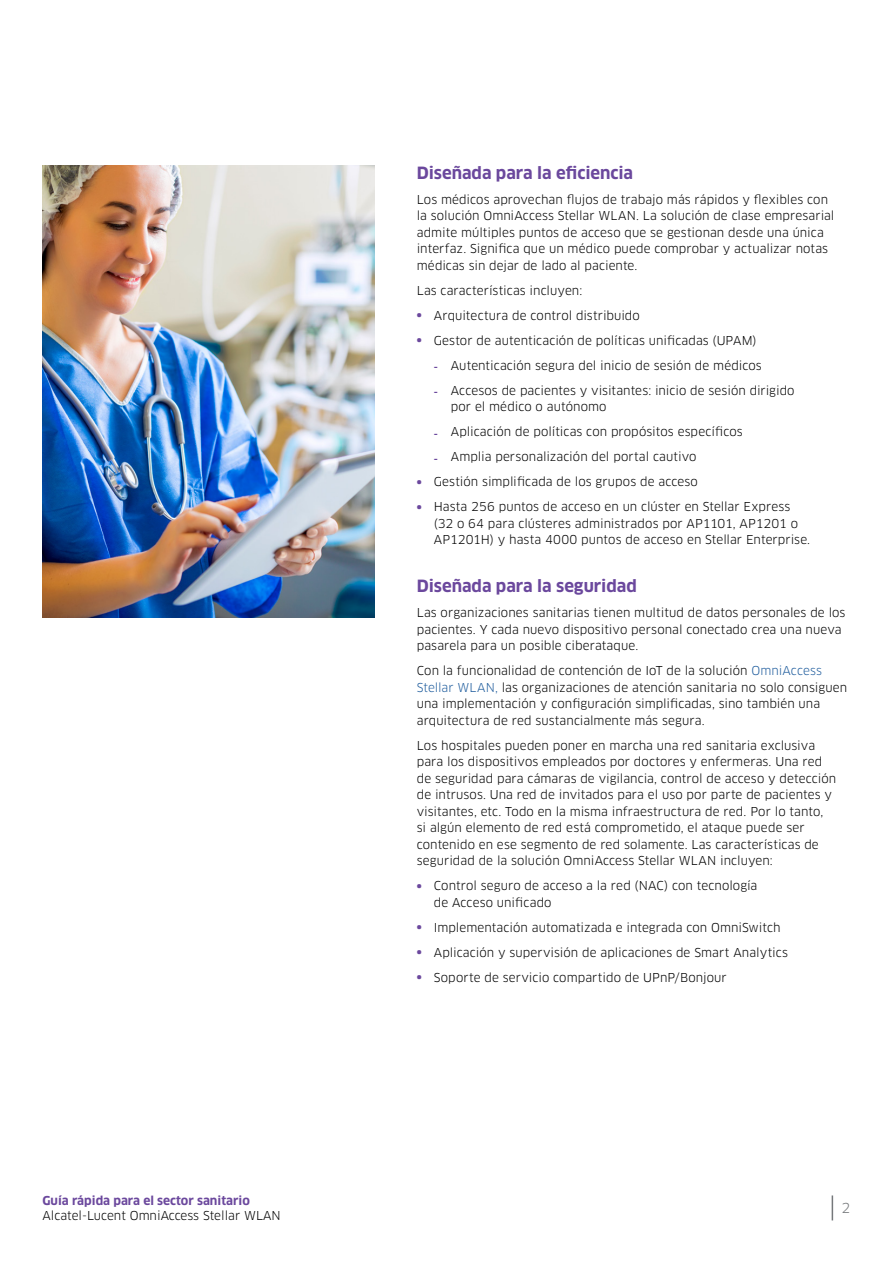
<style>
.page{position:relative;width:893px;height:1263px;background:#fff}
.page>*{position:absolute;margin:0;border:0;box-sizing:border-box;transform-origin:0 0}
.t1{font:700 16.5px "Clan OT";letter-spacing:-.005em;color:#6b489d}
.t2{font:13.5px "Clan OT";color:#75787b}
.t3{font:12px/16.5px "Clan OT";letter-spacing:.005em;color:#000}
.t4{font:700 12px "Clan OT";color:#6b489d}
.s1{font-weight:900;color:#6b489d}
.s2{color:#215e9e}
</style>
<div class="page">
<svg style="left:832px;top:1195px;width:1px;height:25px"></svg>
<img style="left:43px;top:166px;width:331px;height:451px">
<p class="t4" style="left:43px;top:1193px;width:209px">Guía rápida para el sector sanitario</p>
<p class="t3" style="left:43px;top:1207px;width:240px">Alcatel-Lucent OmniAccess Stellar WLAN</p>
<h1 class="t1" style="left:417px;top:163px;width:218px">Diseñada para la eficiencia</h1>
<p class="t3" style="left:417px;top:191px;width:419px">Los médicos aprovechan flujos de trabajo más rápidos y flexibles con la solución OmniAccess Stellar WLAN. La solución de clase empresarial admite múltiples puntos de acceso que se gestionan desde una única interfaz. Significa que un médico puede comprobar y actualizar notas médicas sin dejar de lado al paciente.</p>
<p class="t3" style="left:417px;top:282px;width:167px">Las características incluyen:</p>
<p class="t3" style="left:417px;top:307px;width:225px"><span class="s1">•</span> Arquitectura de control distribuido</p>
<p class="t3" style="left:417px;top:332px;width:341px"><span class="s1">•</span> Gestor de autenticación de políticas unificadas (UPAM)</p>
<p class="t3" style="left:434px;top:357px;width:329px"><sub>-</sub> Autenticación segura del inicio de sesión de médicos</p>
<p class="t3" style="left:451px;top:382px;width:345px;text-indent:-17px"><sub>-</sub> Accesos de pacientes y visitantes: inicio de sesión dirigido por el médico o autónomo</p>
<p class="t3" style="left:434px;top:424px;width:310px"><sub>-</sub> Aplicación de políticas con propósitos específicos</p>
<p class="t3" style="left:434px;top:449px;width:264px"><sub>-</sub> Amplia personalización del portal cautivo</p>
<p class="t3" style="left:417px;top:474px;width:283px"><span class="s1">•</span> Gestión simplificada de los grupos de acceso</p>
<p class="t3" style="left:434px;top:499px;width:378px;text-indent:-17px"><span class="s1">•</span> Hasta 256 puntos de acceso en un clúster en Stellar Express (32 o 64 para clústeres administrados por AP1101, AP1201 o<br>AP1201H) y hasta 4000 puntos de acceso en Stellar Enterprise.</p>
<h1 class="t1" style="left:417px;top:576px;width:222px">Diseñada para la seguridad</h1>
<p class="t3" style="left:417px;top:604px;width:430px">Las organizaciones sanitarias tienen multitud de datos personales de los pacientes. Y cada nuevo dispositivo personal conectado crea una nueva pasarela para un posible ciberataque.</p>
<p class="t3" style="left:417px;top:662px;width:432px">Con la funcionalidad de contención de IoT de la solución <span class="s2">OmniAccess Stellar WLAN,</span> las organizaciones de atención sanitaria no solo consiguen una implementación y configuración simplificadas, sino también una arquitectura de red sustancialmente más segura.</p>
<p class="t3" style="left:417px;top:737px;width:421px">Los hospitales pueden poner en marcha una red sanitaria exclusiva para los dispositivos empleados por doctores y enfermeras. Una red de seguridad para cámaras de vigilancia, control de acceso y detección de intrusos. Una red de invitados para el uso por parte de pacientes y visitantes, etc. Todo en la misma infraestructura de red. Por lo tanto,<br>si algún elemento de red está comprometido, el ataque puede ser contenido en ese segmento de red solamente. Las características de seguridad de la solución OmniAccess Stellar WLAN incluyen:</p>
<p class="t3" style="left:434px;top:877px;width:325px;text-indent:-17px"><span class="s1">•</span> Control seguro de acceso a la red (NAC) con tecnología de Acceso unificado</p>
<p class="t3" style="left:417px;top:919px;width:365px"><span class="s1">•</span> Implementación automatizada e integrada con OmniSwitch</p>
<p class="t3" style="left:417px;top:944px;width:373px"><span class="s1">•</span> Aplicación y supervisión de aplicaciones de Smart Analytics</p>
<p class="t3" style="left:417px;top:969px;width:312px"><span class="s1">•</span> Soporte de servicio compartido de UPnP/Bonjour</p>
<p class="t2" style="left:842px;top:1200px;width:10px">2</p>
</div>
